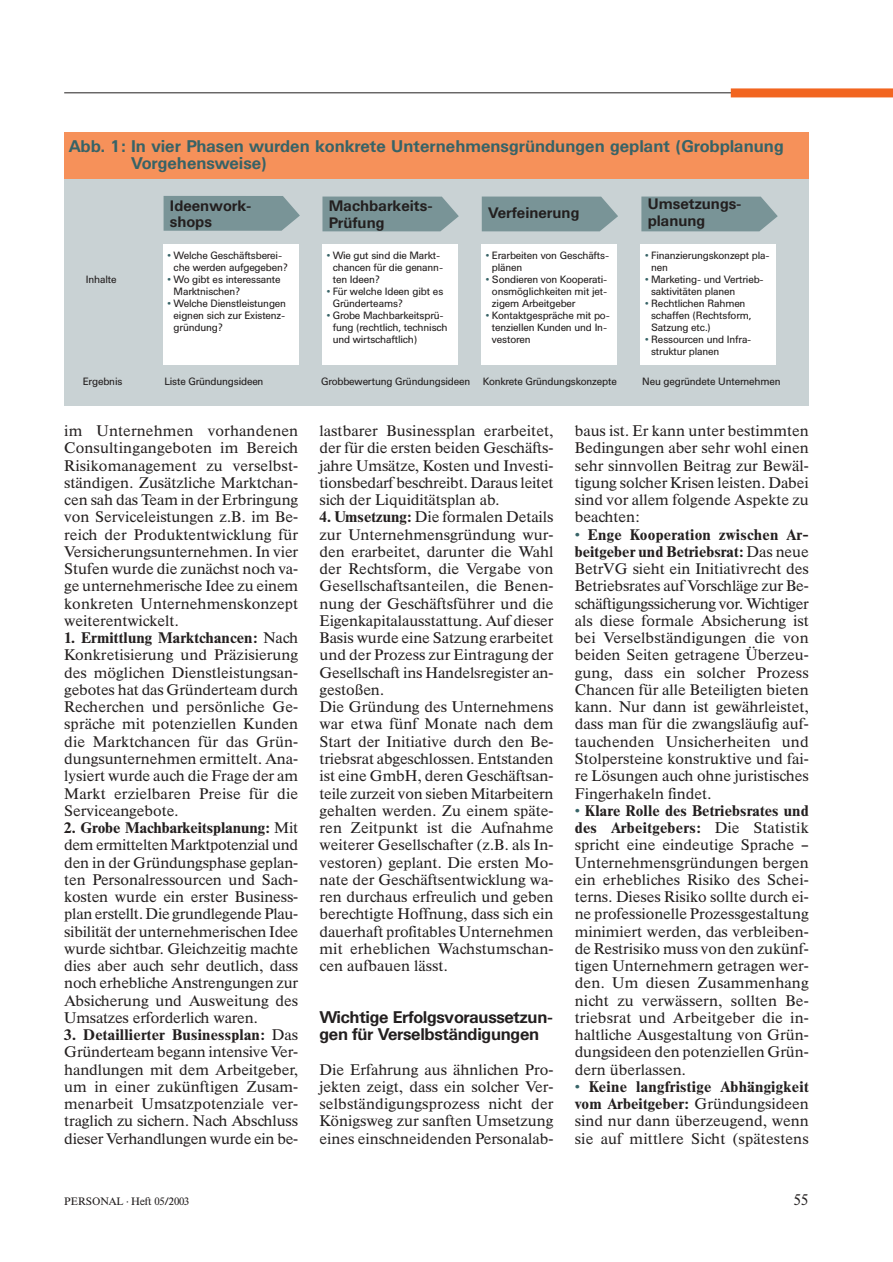
<style>
.page{position:relative;width:893px;height:1262px;background:#fff}
.page>*{position:absolute;margin:0;border:0;box-sizing:border-box;transform-origin:0 0}
.t1{font:700 16.65px/17px "Univers BQ";color:#376367}
.t2{font:700 16.65px/17.2px "Univers BQ";letter-spacing:-.02em;color:#231f1f}
.t3{font:500 15.15px/17.2px "Times BQ";color:#231f1f;text-align:justify;scale:1.05 1}
.t4{font:500 15.15px "Times BQ";color:#231f1f}
.t5{font:700 15px/16.5px "Univers BQ";color:#231f1f}
.t6{font:500 10.65px "Times BQ";letter-spacing:-.025em;color:#231f1f;scale:1.05 1}
.t7{font:10.5px/12px "Univers BQ";letter-spacing:-.02em;color:#231f1f}
.s1{color:#376367}
.s2{font-weight:700}
</style>
<div class="page">
<hr style="left:64px;top:92px;width:667px;height:1px;background:#231f1f">
<div style="left:730px;top:88px;width:162px;height:9px;background:#f26520"></div>
<div style="left:64px;top:164px;width:744px;height:241px;background:#c9d2d4"></div>
<div style="left:64px;top:132px;width:744px;height:47px;background:#f6915a"></div>
<div style="left:163px;top:244px;width:135px;height:121px;background:#fff"></div>
<div style="left:322px;top:244px;width:135px;height:121px;background:#fff"></div>
<div style="left:481px;top:244px;width:135px;height:121px;background:#fff"></div>
<div style="left:640px;top:244px;width:135px;height:121px;background:#fff"></div>
<svg style="left:163px;top:196px;width:137px;height:35px;background:#7f989b"></svg>
<svg style="left:322px;top:196px;width:137px;height:35px;background:#7f999c"></svg>
<svg style="left:482px;top:196px;width:136px;height:35px;background:#7f989b"></svg>
<svg style="left:641px;top:196px;width:136px;height:35px;background:#7f989b"></svg>
<p class="t1" style="left:131px;top:139px;width:654px;text-indent:-62px">Abb. 1: In vier Phasen wurden konkrete Unternehmensgründungen geplant (Grobplanung<br>Vorgehensweise)</p>
<p class="t7" style="left:86px;top:274px;width:32px">Inhalte</p>
<p class="t5" style="left:170px;top:198px;width:83px">Ideenwork&shy;shops</p>
<p class="t5" style="left:329px;top:199px;width:105px">Machbarkeits-<br>Prüfung</p>
<p class="t5" style="left:488px;top:206px;width:93px">Verfeinerung</p>
<p class="t5" style="left:647px;top:197px;width:95px">Umsetzungs&shy;planung</p>
<p class="t7" style="left:168px;top:250px;width:121px;text-align:center"><span class="s1">•</span> Welche Geschäftsberei&shy;che werden aufgegeben?</p>
<p class="t7" style="left:174px;top:274px;width:109px;text-indent:-6px"><span class="s1">•</span> Wo gibt es interessante<br>Marktnischen?</p>
<p class="t7" style="left:174px;top:298px;width:114px;text-align:justify;text-indent:-6px"><span class="s1">•</span> Welche Dienstleistungen eignen sich zur Existenz&shy;gründung?</p>
<p class="t7" style="left:333px;top:250px;width:112px;text-indent:-6px"><span class="s1">•</span> Wie gut sind die Markt&shy;chancen für die genann&shy;ten Ideen?</p>
<p class="t7" style="left:333px;top:286px;width:112px;text-indent:-6px"><span class="s1">•</span> Für welche Ideen gibt es<br>Gründerteams?</p>
<p class="t7" style="left:333px;top:310px;width:116px;text-indent:-6px"><span class="s1">•</span> Grobe Machbarkeitsprü&shy;fung (rechtlich, technisch und wirtschaftlich)</p>
<p class="t7" style="left:492px;top:250px;width:119px;text-indent:-6px"><span class="s1">•</span> Erarbeiten von Geschäfts&shy;plänen</p>
<p class="t7" style="left:492px;top:274px;width:117px;text-align:justify;text-indent:-6px"><span class="s1">•</span> Sondieren von Kooperati&shy;onsmöglichkeiten mit jet&shy;zigem Arbeitgeber</p>
<p class="t7" style="left:492px;top:310px;width:119px;text-indent:-6px"><span class="s1">•</span> Kontaktgespräche mit po&shy;tenziellen Kunden und In&shy;vestoren</p>
<p class="t7" style="left:651px;top:250px;width:120px;text-indent:-6px"><span class="s1">•</span> Finanzierungskonzept pla&shy;nen</p>
<p class="t7" style="left:651px;top:274px;width:114px;text-indent:-6px"><span class="s1">•</span> Marketing- und Vertrieb&shy;saktivitäten planen</p>
<p class="t7" style="left:651px;top:298px;width:102px;text-indent:-6px"><span class="s1">•</span> Rechtlichen Rahmen schaffen (Rechtsform,<br>Satzung etc.)</p>
<p class="t7" style="left:651px;top:334px;width:102px;text-indent:-6px"><span class="s1">•</span> Ressourcen und Infra&shy;struktur planen</p>
<p class="t7" style="left:83px;top:376px;width:41px">Ergebnis</p>
<p class="t7" style="left:164px;top:376px;width:101px">Liste Gründungsideen</p>
<p class="t7" style="left:321px;top:376px;width:297px">Grobbewertung Gründungsideen Konkrete Gründungskonzepte</p>
<p class="t7" style="left:642px;top:376px;width:140px">Neu gegründete Unternehmen</p>
<p class="t3" style="left:64px;top:423px;width:224px">im Unternehmen vorhandenen Consultingangeboten im Bereich Risikomanagement zu verselbst&shy;ständigen. Zusätzliche Marktchan&shy;cen sah das Team in der Erbringung von Serviceleistungen z.B. im Be&shy;reich der Produktentwicklung für Versicherungsunternehmen. In vier Stufen wurde die zunächst noch va&shy;ge unternehmerische Idee zu einem konkreten Unternehmenskonzept weiterentwickelt.</p>
<p class="t3" style="left:64px;top:630px;width:224px"><span class="s2">1. Ermittlung Marktchancen:</span> Nach Konkretisierung und Präzisierung des möglichen Dienstleistungsan&shy;gebotes hat das Gründerteam durch Recherchen und persönliche Ge&shy;spräche mit potenziellen Kunden die Marktchancen für das Grün&shy;dungsunternehmen ermittelt. Ana&shy;lysiert wurde auch die Frage der am Markt erzielbaren Preise für die Serviceangebote.</p>
<p class="t3" style="left:64px;top:820px;width:224px"><span class="s2">2. Grobe Machbarkeitsplanung:</span> Mit dem ermittelten Marktpotenzial und den in der Gründungsphase geplan&shy;ten Personalressourcen und Sach&shy;kosten wurde ein erster Business&shy;plan erstellt. Die grundlegende Plau&shy;sibilität der unternehmerischen Idee wurde sichtbar. Gleichzeitig machte dies aber auch sehr deutlich, dass noch erhebliche Anstrengungen zur Absicherung und Ausweitung des Umsatzes erforderlich waren.</p>
<p class="t3" style="left:64px;top:1027px;width:224px"><span class="s2">3. Detaillierter Businessplan:</span> Das Gründerteam begann intensive Ver&shy;handlungen mit dem Arbeitgeber, um in einer zukünftigen Zusam&shy;menarbeit Umsatzpotenziale ver&shy;traglich zu sichern. Nach Abschluss dieser Verhandlungen wurde ein be-</p>
<p class="t3" style="left:319px;top:423px;width:224px">lastbarer Businessplan erarbeitet, der für die ersten beiden Geschäfts&shy;jahre Umsätze, Kosten und Investi&shy;tionsbedarf beschreibt. Daraus leitet sich der Liquiditätsplan ab.</p>
<p class="t3" style="left:319px;top:510px;width:224px;text-align:left"><span class="s2">4. Umsetzung:</span> Die formalen Details zur Unternehmensgründung wur&shy;den erarbeitet, darunter die Wahl der Rechtsform, die Vergabe von Gesellschaftsanteilen, die Benen&shy;nung der Geschäftsführer und die Eigenkapitalausstattung. Auf dieser Basis wurde eine Satzung erarbeitet und der Prozess zur Eintragung der Gesellschaft ins Handelsregister an&shy;gestoßen.<br>Die Gründung des Unternehmens war etwa fünf Monate nach dem Start der Initiative durch den Be&shy;triebsrat abgeschlossen. Entstanden ist eine GmbH, deren Geschäftsan&shy;teile zurzeit von sieben Mitarbeitern gehalten werden. Zu einem späte&shy;ren Zeitpunkt ist die Aufnahme weiterer Gesellschafter (z.B. als In&shy;vestoren) geplant. Die ersten Mo&shy;nate der Geschäftsentwicklung wa&shy;ren durchaus erfreulich und geben berechtigte Hoffnung, dass sich ein dauerhaft profitables Unternehmen mit erheblichen Wachstumschan&shy;cen aufbauen lässt.</p>
<p class="t2" style="left:319px;top:1010px;width:235px">Wichtige Erfolgsvoraussetzun&shy;gen für Verselbständigungen</p>
<p class="t3" style="left:319px;top:1062px;width:224px">Die Erfahrung aus ähnlichen Pro&shy;jekten zeigt, dass ein solcher Ver&shy;selbständigungsprozess nicht der Königsweg zur sanften Umsetzung eines einschneidenden Personalab-</p>
<p class="t3" style="left:574px;top:423px;width:224px">baus ist. Er kann unter bestimmten Bedingungen aber sehr wohl einen sehr sinnvollen Beitrag zur Bewäl&shy;tigung solcher Krisen leisten. Dabei sind vor allem folgende Aspekte zu beachten:</p>
<p class="t3" style="left:574px;top:527px;width:224px"><span class="s1">•</span> <span class="s2">Enge Kooperation zwischen Ar&shy;beitgeber und Betriebsrat:</span> Das neue BetrVG sieht ein Initiativrecht des Betriebsrates auf Vorschläge zur Be&shy;schäftigungssicherung vor. Wichtiger als diese formale Absicherung ist bei Verselbständigungen die von beiden Seiten getragene Überzeu&shy;gung, dass ein solcher Prozess Chancen für alle Beteiligten bieten kann. Nur dann ist gewährleistet, dass man für die zwangsläufig auf&shy;tauchenden Unsicherheiten und Stolpersteine konstruktive und fai&shy;re Lösungen auch ohne juristisches Fingerhakeln findet.</p>
<p class="t3" style="left:574px;top:803px;width:224px"><span class="s1">•</span> <span class="s2">Klare Rolle des Betriebsrates und des Arbeitgebers:</span> Die Statistik spricht eine eindeutige Sprache – Unternehmensgründungen bergen ein erhebliches Risiko des Schei&shy;terns. Dieses Risiko sollte durch ei&shy;ne professionelle Prozessgestaltung minimiert werden, das verbleiben&shy;de Restrisiko muss von den zukünf&shy;tigen Unternehmern getragen wer&shy;den. Um diesen Zusammenhang nicht zu verwässern, sollten Be&shy;triebsrat und Arbeitgeber die in&shy;haltliche Ausgestaltung von Grün&shy;dungsideen den potenziellen Grün&shy;dern überlassen.</p>
<p class="t3" style="left:574px;top:1079px;width:224px"><span class="s1">•</span> <span class="s2">Keine langfristige Abhängigkeit vom Arbeitgeber:</span> Gründungsideen sind nur dann überzeugend, wenn sie auf mittlere Sicht (spätestens</p>
<p class="t6" style="left:64px;top:1197px;width:121px">PERSONAL · Heft 05/2003</p>
<p class="t4" style="left:793px;top:1193px;width:16px">55</p>
</div>
